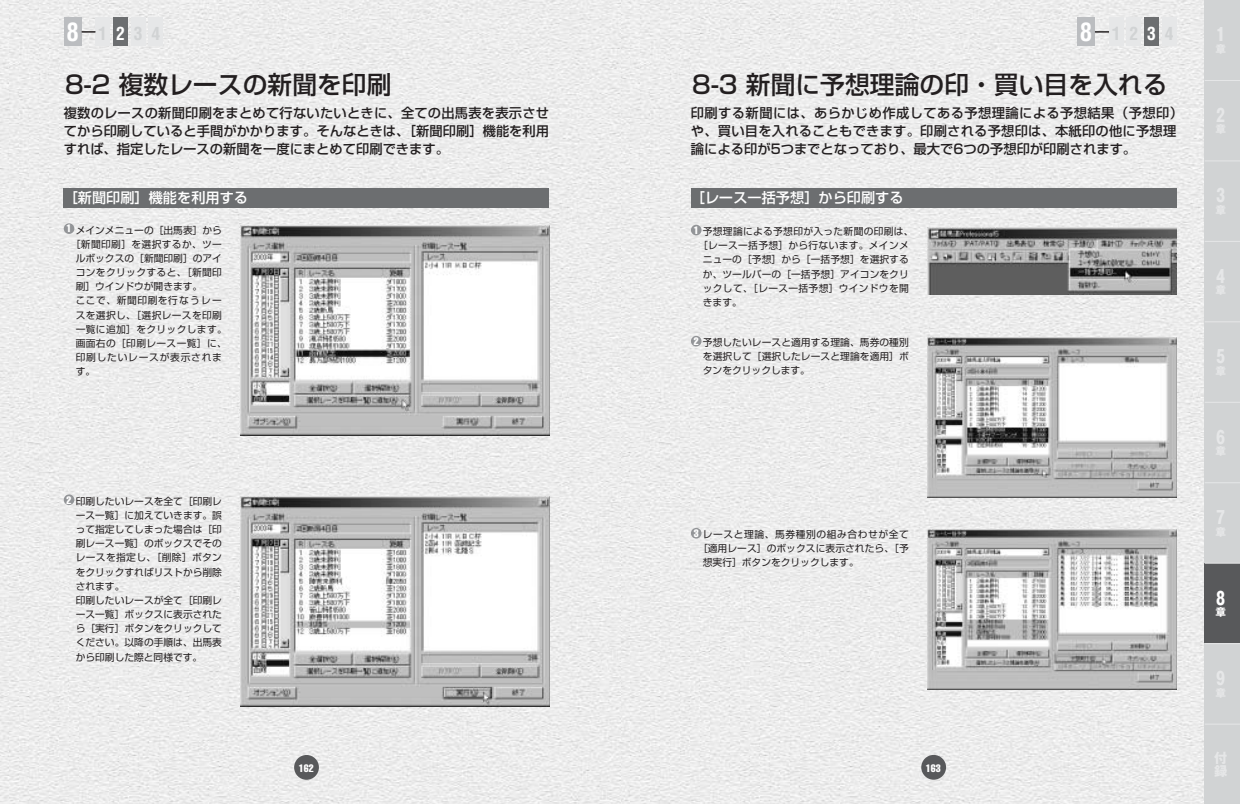
<style>
.page{position:relative;width:1240px;height:804px;background:#fff}
.page>*{position:absolute;margin:0;border:0;box-sizing:border-box;transform-origin:0 0}
.t1{font:500 24.75px "Shin Go";color:#231f20}
.t2{font:700 condensed 17.75px "Helvetica";letter-spacing:.5em;color:#d1d3d4}
.t3{font:700 17.75px "Gothic MB101";color:#e6e7e8}
.t4{font:700 17.75px "Gothic MB101";color:#fff}
.t5{font:500 14.12px "Shin Go";color:#fff}
.t6{font:500 13.25px/17.8px "Shin Go";color:#231f20;text-align:justify}
.t7{font:700 13.25px "Gothic MB101";color:#e6e7e8}
.t8{font:extra-condensed 10.62px "Helvetica";color:#fff}
.t9{font:700 10.62px "Gothic MB101";color:#fff}
.t10{font:9.75px/14.1px "Shin Go";letter-spacing:.005em;color:#231f20}
.t11{font:9.75px/14.1px "Shin Go";letter-spacing:.035em;color:#231f20}
.t12{font:9.75px "Shin Go";letter-spacing:.03em;color:#231f20}
.t13{font:9.75px "Shin Go";letter-spacing:.06em;color:#231f20}
.s1{font-size:24.75px;color:#fff}
.s2{color:#fff}
.s3{font-family:"Helvetica";font-stretch:extra-condensed;font-size:10.62px;color:#fff}
</style>
<div class="page">
<img style="left:620px;top:0;width:585px;height:804px">
<div style="left:1077px;top:18px;width:18px;height:28px;background:#bbbdc0"></div>
<div style="left:1109px;top:18px;width:14px;height:28px;background:#e6e7e8"></div>
<div style="left:1127px;top:18px;width:14px;height:28px;background:#e6e7e8"></div>
<div style="left:1144px;top:18px;width:15px;height:28px;background:#6c6e70"></div>
<div style="left:1162px;top:18px;width:14px;height:28px;background:#e6e7e8"></div>
<svg style="left:1095px;top:32px;width:14px;height:1px"></svg>
<div style="left:921px;top:755px;width:25px;height:24px;background:#58595b;border-radius:50%"></div>
<div style="left:0;top:0;width:620px;height:804px;background:#ededed"></div>
<div style="left:294px;top:755px;width:25px;height:25px;background:#58595b;border-radius:50%"></div>
<div style="left:64px;top:188px;width:485px;height:20px;background:#6c6e70"></div>
<img style="left:241px;top:225px;width:308px;height:210px">
<img style="left:241px;top:496px;width:308px;height:210px">
<div style="left:64px;top:223px;width:10px;height:11px;background:#939598;border-radius:50%"></div>
<div style="left:64px;top:494px;width:10px;height:11px;background:#939598;border-radius:50%"></div>
<div style="left:64px;top:18px;width:17px;height:28px;background:#bbbdc0"></div>
<div style="left:96px;top:18px;width:14px;height:28px;background:#e6e7e8"></div>
<div style="left:113px;top:18px;width:15px;height:28px;background:#6c6e70"></div>
<div style="left:131px;top:18px;width:14px;height:28px;background:#e6e7e8"></div>
<div style="left:149px;top:18px;width:14px;height:28px;background:#e6e7e8"></div>
<svg style="left:81px;top:32px;width:15px;height:1px"></svg>
<div style="left:691px;top:188px;width:485px;height:20px;background:#6c6e70"></div>
<img style="left:928px;top:227px;width:248px;height:68px">
<div style="left:691px;top:225px;width:11px;height:10px;background:#939598;border-radius:50%"></div>
<img style="left:928px;top:338px;width:248px;height:160px">
<div style="left:691px;top:336px;width:11px;height:10px;background:#939598;border-radius:50%"></div>
<img style="left:928px;top:530px;width:248px;height:159px">
<div style="left:691px;top:528px;width:11px;height:10px;background:#939598;border-radius:50%"></div>
<div style="left:1205px;top:0;width:35px;height:161px;background:#d1d3d4"></div>
<hr style="left:1205px;top:80px;width:35px;height:1px;background:#e6e7e8">
<div style="left:1205px;top:161px;width:35px;height:80px;background:#d1d3d4"></div>
<div style="left:1205px;top:241px;width:35px;height:81px;background:#d1d3d4"></div>
<div style="left:1205px;top:322px;width:35px;height:80px;background:#d1d3d4"></div>
<div style="left:1205px;top:402px;width:35px;height:81px;background:#d1d3d4"></div>
<div style="left:1205px;top:483px;width:35px;height:80px;background:#d1d3d4"></div>
<div style="left:1205px;top:563px;width:35px;height:80px;background:#58595b"></div>
<div style="left:1205px;top:643px;width:35px;height:81px;background:#d1d3d4"></div>
<div style="left:1205px;top:724px;width:35px;height:80px;background:#d1d3d4"></div>
<hr style="left:1205px;top:160px;width:35px;height:1px;background:#e6e7e8">
<hr style="left:1205px;top:241px;width:35px;height:1px;background:#e6e7e8">
<hr style="left:1205px;top:321px;width:35px;height:1px;background:#e6e7e8">
<hr style="left:1205px;top:402px;width:35px;height:1px;background:#e6e7e8">
<hr style="left:1205px;top:482px;width:35px;height:1px;background:#e6e7e8">
<hr style="left:1205px;top:563px;width:35px;height:1px;background:#e6e7e8">
<hr style="left:1205px;top:643px;width:35px;height:1px;background:#e6e7e8">
<hr style="left:1205px;top:723px;width:35px;height:1px;background:#e6e7e8">
<h2 class="t2" style="left:66px;top:27px;width:95px"><span class="s1">8</span> 1<span class="s2">2</span>34</h2>
<h1 class="t1" style="left:65px;top:75px;width:328px">8-2 複数レースの新聞を印刷</h1>
<h3 class="t6" style="left:64px;top:106px;width:487px">複数のレースの新聞印刷をまとめて行ないたいときに、全ての出馬表を表示させてから印刷していると手間がかかります。そんなときは、［新聞印刷］機能を利用すれば、指定したレースの新聞を一度にまとめて印刷できます。</h3>
<h3 class="t5" style="left:64px;top:192px;width:186px">［新聞印刷］機能を利用する</h3>
<p class="t11" style="left:76px;top:238px;width:153px;text-indent:-5px">［新聞印刷］を選択するか、ツールボックスの［新聞印刷］のアイコンをクリックすると、［新聞印刷］ウインドウが開きます。<br>ここで、新聞印刷を行なうレースを選択し、［選択レースを印刷一覧に追加］をクリックします。画面右の［印刷レース一覧］に、印刷したいレースが表示されます。</p>
<p class="t10" style="left:67px;top:224px;width:157px"><span class="s3">1</span> メインメニューの［出馬表］から</p>
<p class="t10" style="left:67px;top:495px;width:157px"><span class="s3">2</span> 印刷したいレースを全て［印刷レ</p>
<p class="t10" style="left:76px;top:509px;width:148px">ース一覧］に加えていきます。誤って指定してしまった場合は［印刷レース一覧］のボックスでそのレースを指定し、［削除］ボタンをクリックすればリストから削除されます。<br>印刷したいレースが全て［印刷レース一覧］ボックスに表示されたら［実行］ボタンをクリックしてください。以降の手順は、出馬表から印刷した際と同様です。</p>
<h2 class="t2" style="left:1080px;top:27px;width:95px"><span class="s1">8</span> 12<span class="s2">3</span>4</h2>
<h1 class="t1" style="left:692px;top:75px;width:477px">8-3 新聞に予想理論の印・買い目を入れる</h1>
<h3 class="t6" style="left:691px;top:106px;width:494px;text-align:left">印刷する新聞には、あらかじめ作成してある予想理論による予想結果（予想印）や、買い目を入れることもできます。印刷される予想印は、本紙印の他に予想理論による印が5つまでとなっており、最大で6つの予想印が印刷されます。</h3>
<h3 class="t5" style="left:691px;top:192px;width:214px">［レース一括予想］から印刷する</h3>
<p class="t10" style="left:703px;top:239px;width:207px;text-align:justify;text-indent:-5px">［レース一括予想］から行ないます。メインメニューの［予想］から［一括予想］を選択するか、ツールバーの［一括予想］アイコンをクリックして、［レース一括予想］ウインドウを開きます。</p>
<p class="t12" style="left:694px;top:228px;width:222px"><span class="s3">1</span> 予想理論による予想印が入った新聞の印刷は、</p>
<p class="t10" style="left:694px;top:336px;width:217px"><span class="s3">2</span> 予想したいレースと適用する理論、馬券の種別</p>
<p class="t10" style="left:703px;top:351px;width:207px">を選択して［選択したレースと理論を適用］ボタンをクリックします。</p>
<p class="t13" style="left:694px;top:531px;width:217px"><span class="s3">3</span> レースと理論、馬券種別の組み合わせが全て</p>
<p class="t10" style="left:703px;top:542px;width:207px;text-indent:-5px">［適用レース］のボックスに表示されたら、［予想実行］ボタンをクリックします。</p>
<p class="t8" style="left:299px;top:764px;width:16px">162</p>
<p class="t8" style="left:926px;top:764px;width:16px">163</p>
<h2 class="t3" style="left:1212px;top:28px;width:19px">１</h2>
<h2 class="t3" style="left:1212px;top:108px;width:19px">２</h2>
<h2 class="t3" style="left:1212px;top:189px;width:19px">３</h2>
<h2 class="t3" style="left:1212px;top:269px;width:19px">４</h2>
<h2 class="t3" style="left:1212px;top:350px;width:19px">５</h2>
<h2 class="t3" style="left:1212px;top:430px;width:19px">６</h2>
<h2 class="t3" style="left:1212px;top:511px;width:19px">７</h2>
<h2 class="t4" style="left:1212px;top:591px;width:19px">８</h2>
<p class="t9" style="left:1215px;top:608px;width:12px">章</p>
<h2 class="t3" style="left:1212px;top:672px;width:19px">９</h2>
<h3 class="t7" style="left:1214px;top:766px;width:15px">録</h3>
</div>
